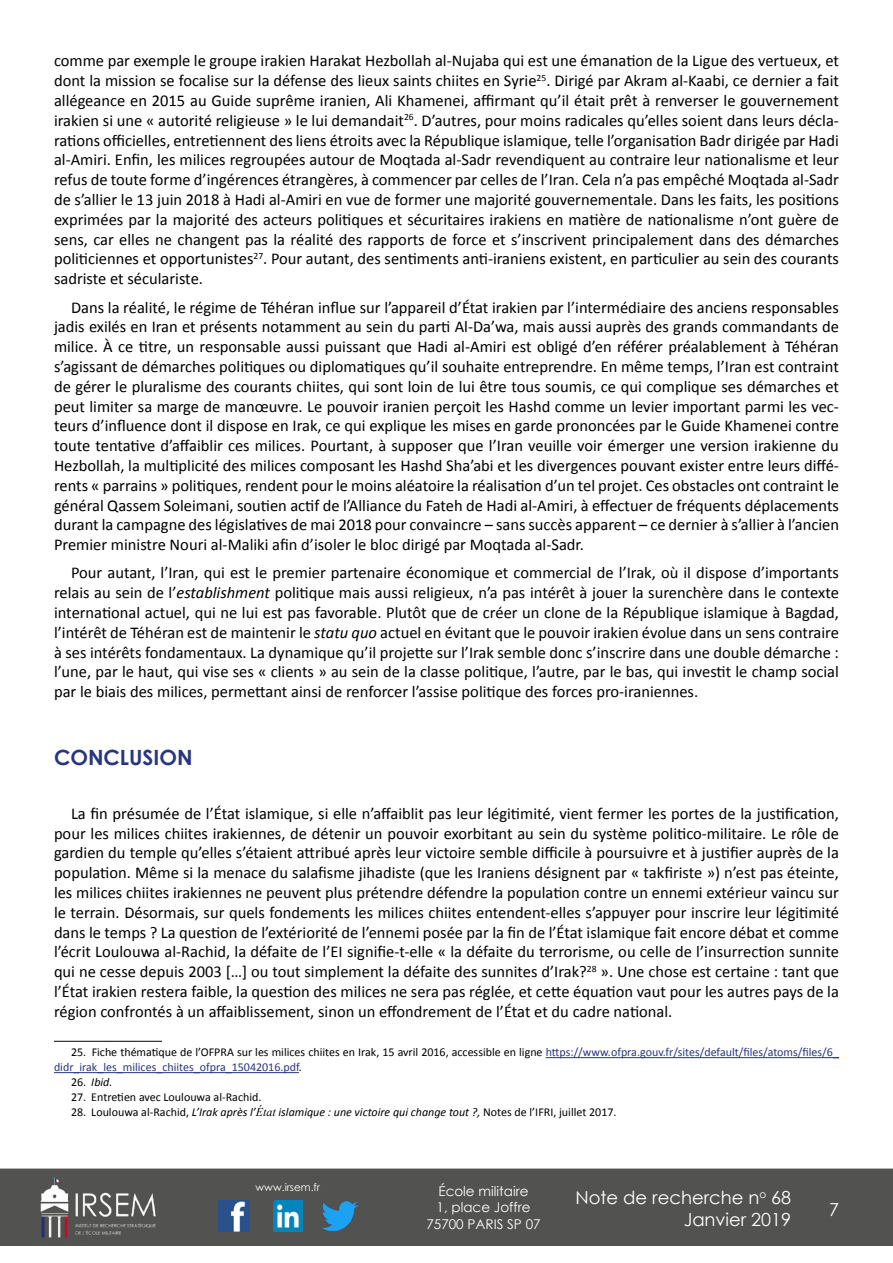
<style>
.page{position:relative;width:893px;height:1263px;background:#fff}
.page>*{position:absolute;margin:0;border:0;box-sizing:border-box;transform-origin:0 0}
.t1{font:700 21px "Century Gothic";color:#283583}
.t2{font:18px/21.6px "Century Gothic";color:#fff;text-align:right}
.t3{font:16.5px/19.8px "Calibri";color:#000;text-align:justify}
.t4{font:13.5px/16.2px "Century Gothic";color:#fff;text-align:center}
.t5{font:12px/15px "Calibri";color:#283583}
.t6{font:italic 12px "Calibri";color:#000}
.t7{font:12px "Calibri";color:#000}
.t8{font:10.5px "Century Gothic";color:#fff}
.s1{font-style:italic}
.s2{color:#000}
.s3{font-style:normal}
.s4{font-family:"Times New Roman"}
</style>
<div class="page">
<div style="left:0;top:1168px;width:893px;height:78px;background:#525251;border:2px solid #525251"></div>
<img style="left:39px;top:1169px;width:117px;height:76px">
<img style="left:322px;top:1201px;width:36px;height:30px">
<img style="left:218px;top:1200px;width:31px;height:32px">
<img style="left:274px;top:1200px;width:28px;height:32px">
<hr style="left:54px;top:1041px;width:108px;height:1px;background:#000">
<hr style="left:546px;top:1057px;width:293px;height:1px;background:#283583">
<hr style="left:54px;top:1072px;width:245px;height:1px;background:#283583">
<p class="t3" style="left:54px;top:51px;width:786px">comme par exemple le groupe irakien Harakat Hezbollah al-Nujaba qui est une émanation de la Ligue des vertueux, et dont la mission se focalise sur la défense des lieux saints chiites en Syrie<sup>25</sup>. Dirigé par Akram al-Kaabi, ce dernier a fait allégeance en 2015 au Guide suprême iranien, Ali Khamenei, affirmant qu’il était prêt à renverser le gouvernement irakien si une « autorité religieuse » le lui demandait<sup>26</sup>. D’autres, pour moins radicales qu’elles soient dans leurs décla&shy;rations officielles, entretiennent des liens étroits avec la République islamique, telle l’organisation Badr dirigée par Hadi al-Amiri. Enfin, les milices regroupées autour de Moqtada al-Sadr revendiquent au contraire leur nationalisme et leur refus de toute forme d’ingérences étrangères, à commencer par celles de l’Iran. Cela n’a pas empêché Moqtada al-Sadr de s’allier le 13 juin 2018 à Hadi al-Amiri en vue de former une majorité gouvernementale. Dans les faits, les positions exprimées par la majorité des acteurs politiques et sécuritaires irakiens en matière de nationalisme n’ont guère de sens, car elles ne changent pas la réalité des rapports de force et s’inscrivent principalement dans des démarches politiciennes et opportunistes<sup>27</sup>. Pour autant, des sentiments anti-iraniens existent, en particulier au sein des courants sadriste et séculariste.</p>
<p class="t3" style="left:54px;top:297px;width:786px;text-indent:17px">Dans la réalité, le régime de Téhéran influe sur l’appareil d’État irakien par l’intermédiaire des anciens responsables jadis exilés en Iran et présents notamment au sein du parti Al-Da’wa, mais aussi auprès des grands commandants de milice. À ce titre, un responsable aussi puissant que Hadi al-Amiri est obligé d’en référer préalablement à Téhéran s’agissant de démarches politiques ou diplomatiques qu’il souhaite entreprendre. En même temps, l’Iran est contraint de gérer le pluralisme des courants chiites, qui sont loin de lui être tous soumis, ce qui complique ses démarches et peut limiter sa marge de manœuvre. Le pouvoir iranien perçoit les Hashd comme un levier important parmi les vec&shy;teurs d’influence dont il dispose en Irak, ce qui explique les mises en garde prononcées par le Guide Khamenei contre toute tentative d’affaiblir ces milices. Pourtant, à supposer que l’Iran veuille voir émerger une version irakienne du Hezbollah, la multiplicité des milices composant les Hashd Sha’abi et les divergences pouvant exister entre leurs diffé&shy;rents « parrains » politiques, rendent pour le moins aléatoire la réalisation d’un tel projet. Ces obstacles ont contraint le général Qassem Soleimani, soutien actif de l’Alliance du Fateh de Hadi al-Amiri, à effectuer de fréquents déplacements durant la campagne des législatives de mai 2018 pour convaincre – sans succès apparent – ce dernier à s’allier à l’ancien Premier ministre Nouri al-Maliki afin d’isoler le bloc dirigé par Moqtada al-Sadr.</p>
<p class="t3" style="left:54px;top:563px;width:786px;text-indent:17px">Pour autant, l’Iran, qui est le premier partenaire économique et commercial de l’Irak, où il dispose d’importants relais au sein de l’<span class="s1">establishment</span> politique mais aussi religieux, n’a pas intérêt à jouer la surenchère dans le contexte international actuel, qui ne lui est pas favorable. Plutôt que de créer un clone de la République islamique à Bagdad, l’intérêt de Téhéran est de maintenir le <span class="s1">statu quo</span> actuel en évitant que le pouvoir irakien évolue dans un sens contraire à ses intérêts fondamentaux. La dynamique qu’il projette sur l’Irak semble donc s’inscrire dans une double démarche : l’une, par le haut, qui vise ses « clients » au sein de la classe politique, l’autre, par le bas, qui investit le champ social par le biais des milices, permettant ainsi de renforcer l’assise politique des forces pro-iraniennes.</p>
<p class="t1" style="left:54px;top:741px;width:140px">CONCLUSION</p>
<p class="t3" style="left:54px;top:803px;width:786px;text-indent:17px">La fin présumée de l’État islamique, si elle n’affaiblit pas leur légitimité, vient fermer les portes de la justification, pour les milices chiites irakiennes, de détenir un pouvoir exorbitant au sein du système politico-militaire. Le rôle de gardien du temple qu’elles s’étaient attribué après leur victoire semble difficile à poursuivre et à justifier auprès de la population. Même si la menace du salafisme jihadiste (que les Iraniens désignent par « takfiriste ») n’est pas éteinte, les milices chiites irakiennes ne peuvent plus prétendre défendre la population contre un ennemi extérieur vaincu sur le terrain. Désormais, sur quels fondements les milices chiites entendent-elles s’appuyer pour inscrire leur légitimité dans le temps ? La question de l’extériorité de l’ennemi posée par la fin de l’État islamique fait encore débat et comme l’écrit Loulouwa al-Rachid, la défaite de l’EI signifie-t-elle « la défaite du terrorisme, ou celle de l’insurrection sunnite qui ne cesse depuis 2003 […] ou tout simplement la défaite des sunnites d’Irak?<sup>28</sup> ». Une chose est certaine : tant que l’État irakien restera faible, la question des milices ne sera pas réglée, et cette équation vaut pour les autres pays de la région confrontés à un affaiblissement, sinon un effondrement de l’État et du cadre national.</p>
<p class="t5" style="left:54px;top:1045px;width:786px;text-indent:17px"><span class="s2">25. Fiche thématique de l’OFPRA sur les milices chiites en Irak, 15 avril 2016, accessible en ligne</span> https://www.ofpra.gouv.fr/sites/default/files/atoms/files/6_ didr_irak_les_milices_chiites_ofpra_15042016.pdf<span class="s2">.</span></p>
<p class="t6" style="left:71px;top:1074px;width:43px"><span class="s3">26.</span> Ibid.</p>
<p class="t7" style="left:71px;top:1090px;width:192px">27. Entretien avec Loulouwa al-Rachid.</p>
<p class="t6" style="left:71px;top:1104px;width:547px"><span class="s3">28. Loulouwa al-Rachid,</span> L’Irak après l’<span class="s4">État</span> islamique : une victoire qui change tout ?, <span class="s3">Notes de l’IFRI, juillet 2017.</span></p>
<p class="t8" style="left:256px;top:1179px;width:66px">www.irsem.fr</p>
<p class="t4" style="left:426px;top:1183px;width:116px">École militaire<br>1, place Joffre<br>75700 PARIS SP 07</p>
<p class="t2" style="left:575px;top:1186px;width:217px">Note de recherche n<sup>o</sup> 68<br>Janvier 2019</p>
<p class="t2" style="left:829px;top:1198px;width:11px">7</p>
</div>
